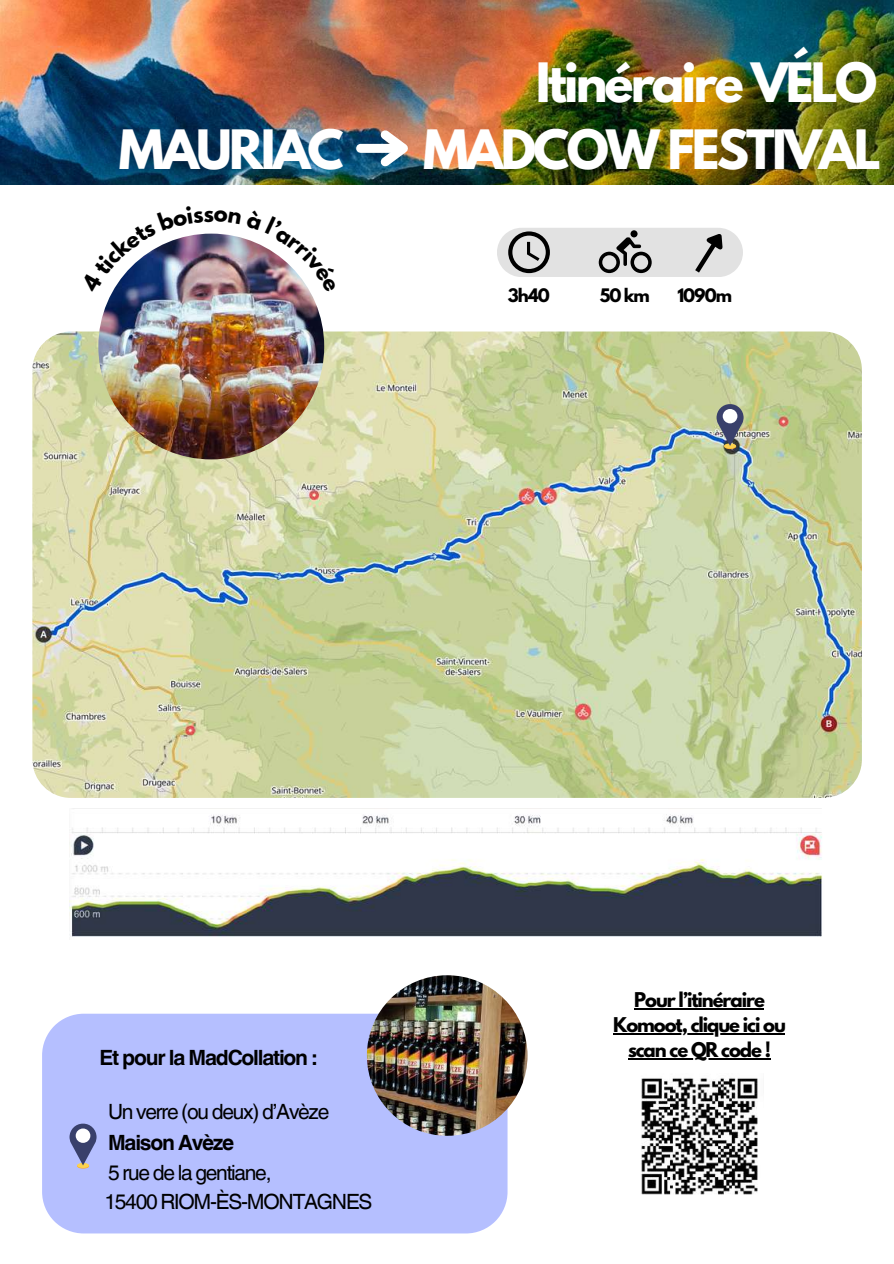
<style>
.page{position:relative;width:894px;height:1264px;background:#fff}
.page>*{position:absolute;margin:0;border:0;box-sizing:border-box;transform-origin:0 0}
.t1{font:700 48px "League Spartan";letter-spacing:-.06em;color:#fff}
.t2{font:21px/29.2px "Helvetica World";letter-spacing:-.06em;color:#000}
.t3{font:700 21px "Helvetica World";letter-spacing:-.06em;color:#000}
.t4{font:700 18px/24.8px "League Spartan";letter-spacing:-.06em;color:#000;text-align:center}
.t5{font:700 16.5px "League Spartan";letter-spacing:-.06em;color:#000}
</style>
<div class="page">
<img style="left:0;top:0;width:893px;height:185px">
<div style="left:360px;top:144px;width:41px;height:9px;background:#fff"></div>
<svg style="left:372px;top:122px;width:46px;height:52px"></svg>
<img style="left:32px;top:331px;width:829px;height:467px;border-radius:39px">
<svg style="left:497px;top:228px;width:245px;height:49px;background:#c6c6c6"></svg>
<img style="left:98px;top:234px;width:226px;height:225px;border-radius:50%">
<img style="left:69px;top:814px;width:754px;height:123px">
<img style="left:641px;top:1078px;width:117px;height:117px">
<div style="left:42px;top:1013px;width:465px;height:220px;background:#b5bfff"></div>
<div style="left:77px;top:1163px;width:12px;height:5px;background:#fcd24f;border-radius:50%"></div>
<svg style="left:69px;top:1123px;width:27px;height:42px"></svg>
<div style="left:76px;top:1128px;width:14px;height:14px;background:#fff;border-radius:50%"></div>
<img style="left:367px;top:975px;width:160px;height:160px;border-radius:50%">
<hr style="left:634px;top:1008px;width:129px;height:1px;background:#000">
<hr style="left:613px;top:1033px;width:171px;height:1px;background:#000">
<hr style="left:628px;top:1058px;width:141px;height:1px;background:#000">
<svg style="left:723px;top:444px;width:13px;height:5px"></svg>
<div style="left:723px;top:443px;width:12px;height:5px;background:#fcd24f;border-radius:50%"></div>
<svg style="left:716px;top:404px;width:27px;height:42px"></svg>
<div style="left:722px;top:409px;width:15px;height:14px;background:#fff;border-radius:50%"></div>
<img style="left:112px;top:233px;width:199px;height:60px">
<h1 class="t1" style="left:535px;top:59px;width:343px">Itinéraire VÉLO</h1>
<h1 class="t1" style="left:119px;top:126px;width:226px">MAURIAC</h1>
<h1 class="t1" style="left:423px;top:126px;width:459px">MADCOW FESTIVAL</h1>
<p class="t5" style="left:507px;top:287px;width:43px">3h40</p>
<p class="t5" style="left:599px;top:287px;width:52px">50 km</p>
<p class="t5" style="left:677px;top:287px;width:56px">1090m</p>
<p class="t3" style="left:99px;top:1040px;width:219px">Et pour la MadCollation :</p>
<p class="t2" style="left:108px;top:1096px;width:223px">Un verre (ou deux) d’Avèze</p>
<p class="t3" style="left:108px;top:1125px;width:128px">Maison Avèze</p>
<p class="t2" style="left:104px;top:1157px;width:269px">5 rue de la gentiane,<br>15400 RIOM-ÈS-MONTAGNES</p>
<p class="t4" style="left:613px;top:990px;width:174px">Pour l’itinéraire<br>Komoot, clique ici ou scan ce QR code !</p>
</div>
